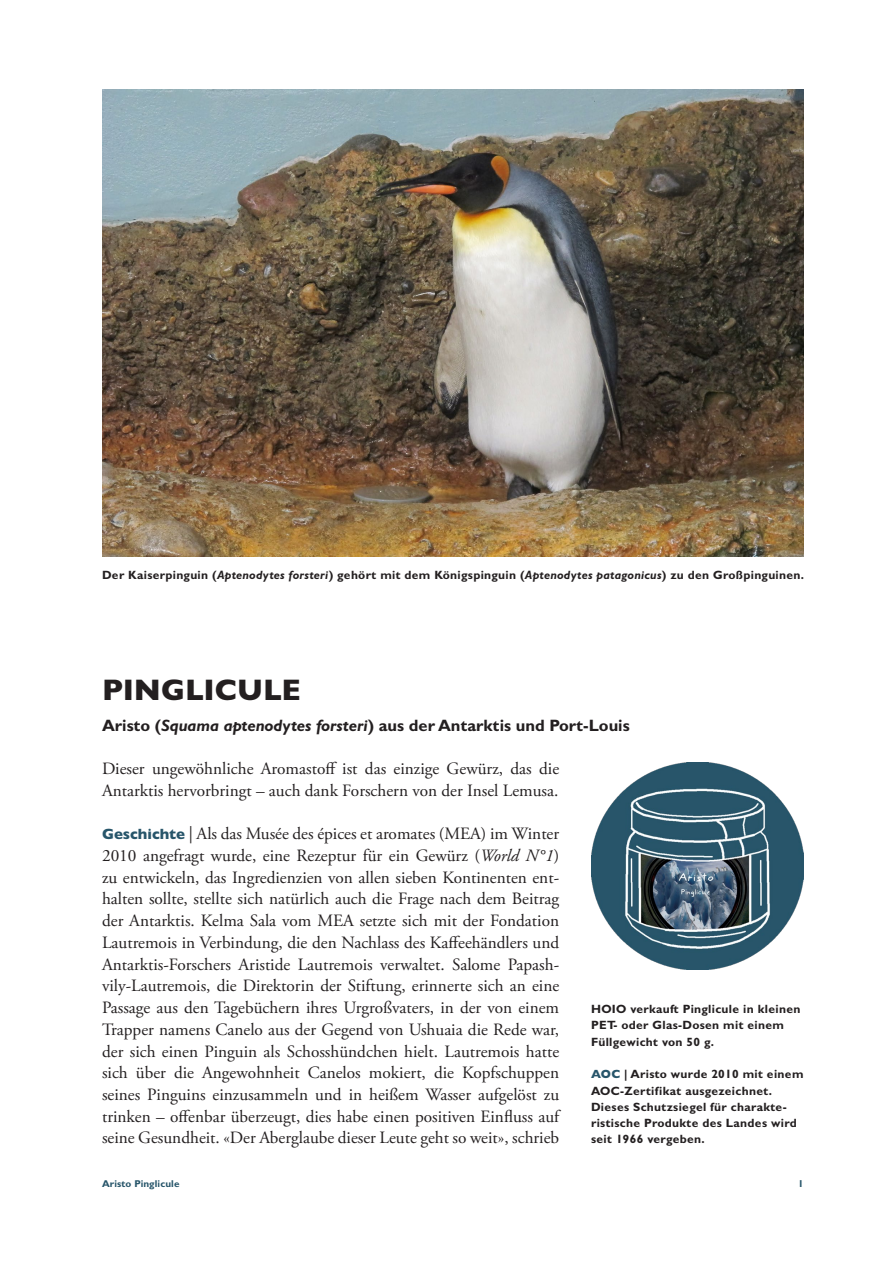
<style>
.page{position:relative;width:893px;height:1263px;background:#fff}
.page>*{position:absolute;margin:0;border:0;box-sizing:border-box;transform-origin:0 0}
.Titel_-_20_Heavy_GB{font:800 30px "Gill Sans MT Pro";color:#231f20}
.Lauftext_ohne_Einzug{font:17.25px/21.8px "Adobe Garamond Pro";color:#231f20}
.Vorspann_-_11_Bold{font:700 16.5px "Gill Sans MT Pro";color:#231f20}
.Marginaltext_-_8_Bol{font:700 12px/16.4px "Gill Sans MT Pro";letter-spacing:.025em;color:#231f20}
.Bildlegende_-_8_Bold{font:700 12px "Gill Sans MT Pro";letter-spacing:.025em;color:#231f20}
.t1{font:700 9.9px "Gill Sans MT Pro";letter-spacing:.01em;color:#27556a}
.s1{font-style:italic}
.s2{font-family:"Gill Sans MT Pro";font-weight:800;font-size:15px;color:#27556a}
.s3{font-weight:800;color:#27556a}
</style>
<div class="page">
<img style="left:102px;top:89px;width:702px;height:468px">
<img style="left:591px;top:763px;width:213px;height:206px">
<p class="Bildlegende_-_8_Bold" style="left:102px;top:567px;width:704px">Der Kaiserpinguin (<span class="s1">Aptenodytes forsteri</span>) gehört mit dem Königspinguin (<span class="s1">Aptenodytes patagonicus</span>) zu den Großpinguinen.</p>
<p class="Titel_-_20_Heavy_GB" style="left:102px;top:672px;width:200px">PINGLICULE</p>
<p class="Vorspann_-_11_Bold" style="left:102px;top:715px;width:529px">Aristo (<span class="s1">Squama aptenodytes forsteri</span>) aus der Antarktis und Port-Louis</p>
<p class="Lauftext_ohne_Einzug" style="left:102px;top:758px;width:459px">Dieser ungewöhnliche Aromastoff ist das einzige Gewürz, das die<br>Antarktis hervorbringt – auch dank Forschern von der Insel Lemusa.</p>
<p class="Lauftext_ohne_Einzug" style="left:102px;top:823px;width:459px;text-align:justify"><span class="s2">Geschichte</span> | Als das Musée des épices et aromates (MEA) im Winter 2010 angefragt wurde, eine Rezeptur für ein Gewürz (<span class="s1">World N°1</span>) zu entwickeln, das Ingredienzien von allen sieben Kontinenten ent&shy;halten sollte, stellte sich natürlich auch die Frage nach dem Beitrag der Antarktis. Kelma Sala vom MEA setzte sich mit der Fondation Lautremois in Verbindung, die den Nachlass des Kaffeehändlers und Antarktis-Forschers Aristide Lautremois verwaltet. Salome Papash&shy;vily-Lautremois, die Direktorin der Stiftung, erinnerte sich an eine Passage aus den Tagebüchern ihres Urgroßvaters, in der von einem Trapper namens Canelo aus der Gegend von Ushuaia die Rede war, der sich einen Pinguin als Schosshündchen hielt. Lautremois hatte sich über die Angewohnheit Canelos mokiert, die Kopfschuppen seines Pinguins einzusammeln und in heißem Wasser aufgelöst zu trinken – offenbar überzeugt, dies habe einen positiven Einfluss auf seine Gesundheit. «Der Aberglaube dieser Leute geht so weit», schrieb</p>
<p class="Marginaltext_-_8_Bol" style="left:591px;top:1000px;width:211px">HOIO verkauft Pinglicule in kleinen<br>PET- oder Glas-Dosen mit einem<br>Füllgewicht von 50 g.</p>
<p class="Marginaltext_-_8_Bol" style="left:591px;top:1066px;width:214px"><span class="s3">AOC</span> | Aristo wurde 2010 mit einem<br>AOC-Zertifikat ausgezeichnet.<br>Dieses Schutzsiegel für charakte&shy;ristische Produkte des Landes wird seit 1966 vergeben.</p>
<p class="t1" style="left:102px;top:1177px;width:79px">Aristo Pinglicule</p>
<p class="t1" style="left:798px;top:1177px;width:7px">1</p>
</div>
